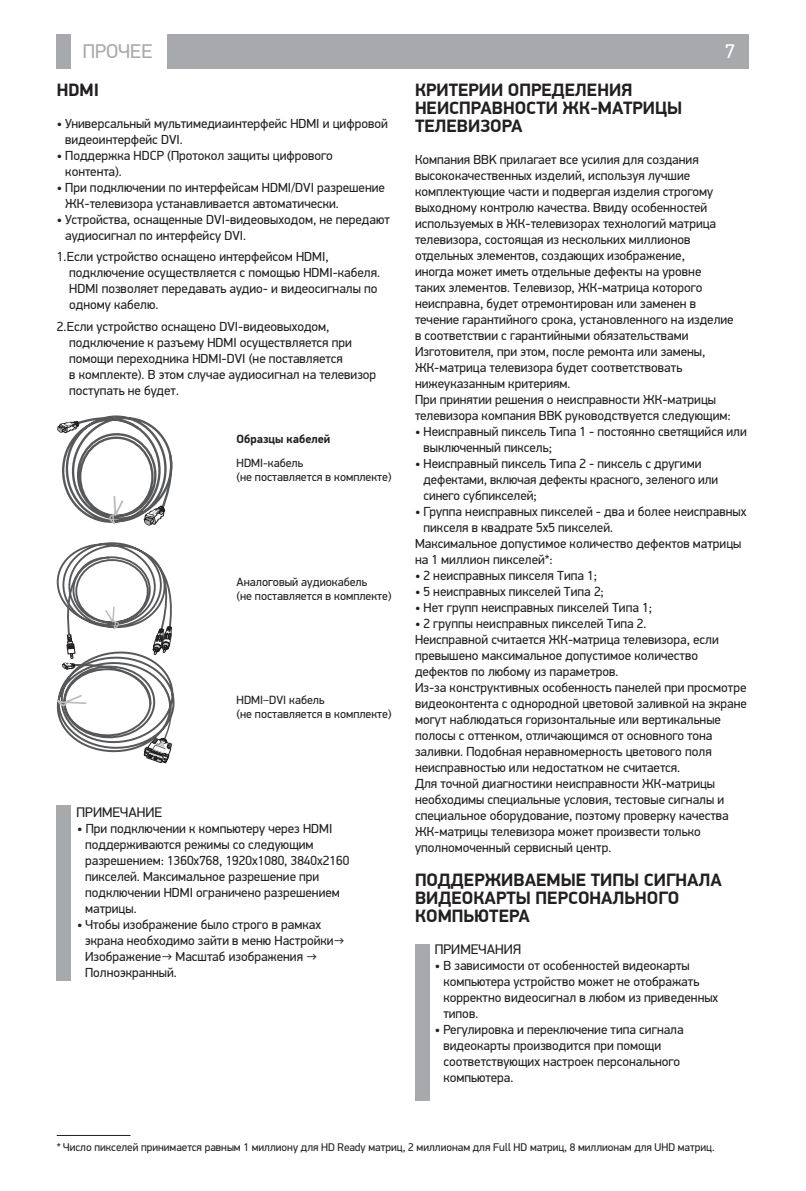
<style>
.page{position:relative;width:806px;height:1191px;background:#fff}
.page>*{position:absolute;margin:0;border:0;box-sizing:border-box;transform-origin:0 0}
.t1{font:20px "PF Din Display Pro";color:#a8a9ad}
.t2{font:20px "PF Din Display Pro";color:#fff}
.head_1{font:700 18px/18px "PF Din Display Pro";color:#231f20}
.head_2{font:14px "PF Din Display Pro";color:#231f20}
.text{font:13.2px/16px "PF Din Display Pro";color:#231f20}
.t3{font:12px/14px "PF Din Display Pro";color:#231f20}
.t4{font:700 12px "PF Din Display Pro";color:#231f20}
.text_table{font:11.2px "PF Din Display Pro";color:#231f20}
</style>
<div class="page">
<div style="left:57px;top:34px;width:14px;height:34px;background:#a8a9ad"></div>
<div style="left:167px;top:34px;width:581px;height:34px;background:#a8a9ad"></div>
<svg style="left:57px;top:415px;width:116px;height:110px"></svg>
<svg style="left:57px;top:542px;width:118px;height:221px"></svg>
<div style="left:57px;top:805px;width:14px;height:176px;background:#a8a9ad"></div>
<hr style="left:57px;top:1135px;width:73px;height:1px;background:#231f20">
<div style="left:415px;top:961px;width:14px;height:139px;background:#a8a9ad"></div>
<div style="left:415px;top:944px;width:14px;height:139px;background:#a8a9ad"></div>
<h1 class="t1" style="left:83px;top:39px;width:71px">ПРОЧЕЕ</h1>
<h1 class="t2" style="left:724px;top:39px;width:11px">7</h1>
<p class="head_1" style="left:57px;top:81px;width:44px">HDMI</p>
<p class="text" style="left:65px;top:115px;width:324px;text-indent:-9px">• Универсальный мультимедиаинтерфейс HDMI и цифровой видеоинтерфейс DVI.</p>
<p class="text" style="left:65px;top:147px;width:269px;text-indent:-9px">• Поддержка HDCP (Протокол защиты цифрового контента).</p>
<p class="text" style="left:65px;top:179px;width:321px;text-indent:-9px">• При подключении по интерфейсам HDMI/DVI разрешение<br>ЖК-телевизора устанавливается автоматически.</p>
<p class="text" style="left:65px;top:211px;width:326px;text-indent:-9px">• Устройства, оснащенные DVI-видеовыходом, не передают аудиосигнал по интерфейсу DVI.</p>
<p class="text" style="left:69px;top:249px;width:312px;text-indent:-12px">1.Если устройство оснащено интерфейсом HDMI, подключение осуществляется с помощью HDMI-кабеля.<br>HDMI позволяет передавать аудио- и видеосигналы по одному кабелю.</p>
<p class="text" style="left:69px;top:319px;width:308px;text-indent:-12px">2.Если устройство оснащено DVI-видеовыходом, подключение к разъему HDMI осуществляется при помощи переходника HDMI-DVI (не поставляется<br>в комплекте). В этом случае аудиосигнал на телевизор поступать не будет.</p>
<p class="t4" style="left:236px;top:431px;width:95px">Образцы кабелей</p>
<p class="t3" style="left:236px;top:456px;width:156px">HDMI-кабель<br>(не поставляется в комплекте)</p>
<p class="t3" style="left:236px;top:575px;width:156px">Аналоговый аудиокабель<br>(не поставляется в комплекте)</p>
<p class="t3" style="left:236px;top:693px;width:156px">HDMI−DVI кабель<br>(не поставляется в комплекте)</p>
<p class="head_2" style="left:77px;top:804px;width:87px">ПРИМЕЧАНИЕ</p>
<p class="text" style="left:85px;top:820px;width:265px;text-indent:-8px">• При подключении к компьютеру через HDMI поддерживаются режимы со следующим разрешением: 1360x768, 1920x1080, 3840x2160 пикселей. Максимальное разрешение при подключении HDMI ограничено разрешением матрицы.</p>
<p class="text" style="left:85px;top:916px;width:261px;text-indent:-8px">• Чтобы изображение было строго в рамках экрана необходимо зайти в меню Настройки→ Изображение→ Масштаб изображения → Полноэкранный.</p>
<p class="head_1" style="left:415px;top:81px;width:268px">КРИТЕРИИ ОПРЕДЕЛЕНИЯ<br>НЕИСПРАВНОСТИ ЖК-МАТРИЦЫ<br>ТЕЛЕВИЗОРА</p>
<p class="text" style="left:415px;top:151px;width:320px">Компания BBK прилагает все усилия для создания высококачественных изделий, используя лучшие комплектующие части и подвергая изделия строгому выходному контролю качества. Ввиду особенностей используемых в ЖК-телевизорах технологий матрица телевизора, состоящая из нескольких миллионов отдельных элементов, создающих изображение,<br>иногда может иметь отдельные дефекты на уровне таких элементов. Телевизор, ЖК-матрица которого неисправна, будет отремонтирован или заменен в течение гарантийного срока, установленного на изделие в соответствии с гарантийными обязательствами Изготовителя, при этом, после ремонта или замены, ЖК-матрица телевизора будет соответствовать нижеуказанным критериям.</p>
<p class="text" style="left:415px;top:391px;width:317px">При принятии решения о неисправности ЖК-матрицы телевизора компания BBK руководствуется следующим:</p>
<p class="text" style="left:423px;top:423px;width:324px;text-indent:-9px">• Неисправный пиксель Типа 1 - постоянно светящийся или выключенный пиксель;</p>
<p class="text" style="left:423px;top:455px;width:296px;text-indent:-9px">• Неисправный пиксель Типа 2 - пиксель с другими дефектами, включая дефекты красного, зеленого или синего субпикселей;</p>
<p class="text" style="left:423px;top:503px;width:324px;text-indent:-9px">• Группа неисправных пикселей - два и более неисправных пикселя в квадрате 5х5 пикселей.</p>
<p class="text" style="left:415px;top:535px;width:328px">Максимальное допустимое количество дефектов матрицы на 1 миллион пикселей*:</p>
<p class="text" style="left:415px;top:567px;width:183px">• 2 неисправных пикселя Типа 1;</p>
<p class="text" style="left:415px;top:583px;width:190px">• 5 неисправных пикселей Типа 2;</p>
<p class="text" style="left:415px;top:599px;width:238px">• Нет групп неисправных пикселей Типа 1;</p>
<p class="text" style="left:415px;top:615px;width:233px">• 2 группы неисправных пикселей Типа 2.</p>
<p class="text" style="left:415px;top:631px;width:305px">Неисправной считается ЖК-матрица телевизора, если превышено максимальное допустимое количество дефектов по любому из параметров.</p>
<p class="text" style="left:415px;top:679px;width:333px">Из-за конструктивных особенность панелей при просмотре видеоконтента с однородной цветовой заливкой на экране могут наблюдаться горизонтальные или вертикальные полосы с оттенком, отличающимся от основного тона заливки. Подобная неравномерность цветового поля неисправностью или недостатком не считается.</p>
<p class="text" style="left:415px;top:775px;width:315px">Для точной диагностики неисправности ЖК-матрицы необходимы специальные условия, тестовые сигналы и специальное оборудование, поэтому проверку качества ЖК-матрицы телевизора может произвести только уполномоченный сервисный центр.</p>
<p class="head_1" style="left:415px;top:871px;width:308px">ПОДДЕРЖИВАЕМЫЕ ТИПЫ СИГНАЛА<br>ВИДЕОКАРТЫ ПЕРСОНАЛЬНОГО<br>КОМПЬЮТЕРА</p>
<p class="head_2" style="left:434px;top:941px;width:88px">ПРИМЕЧАНИЯ</p>
<p class="text" style="left:443px;top:957px;width:276px;text-indent:-9px">• В зависимости от особенностей видеокарты компьютера устройство может не отображать корректно видеосигнал в любом из приведенных типов.</p>
<p class="text" style="left:443px;top:1021px;width:242px;text-indent:-9px">• Регулировка и переключение типа сигнала видеокарты производится при помощи соответствующих настроек персонального компьютера.</p>
<p class="text_table" style="left:57px;top:1140px;width:658px">* Число пикселей принимается равным 1 миллиону для HD Ready матриц, 2 миллионам для Full HD матриц, 8 миллионам для UHD матриц.</p>
</div>
